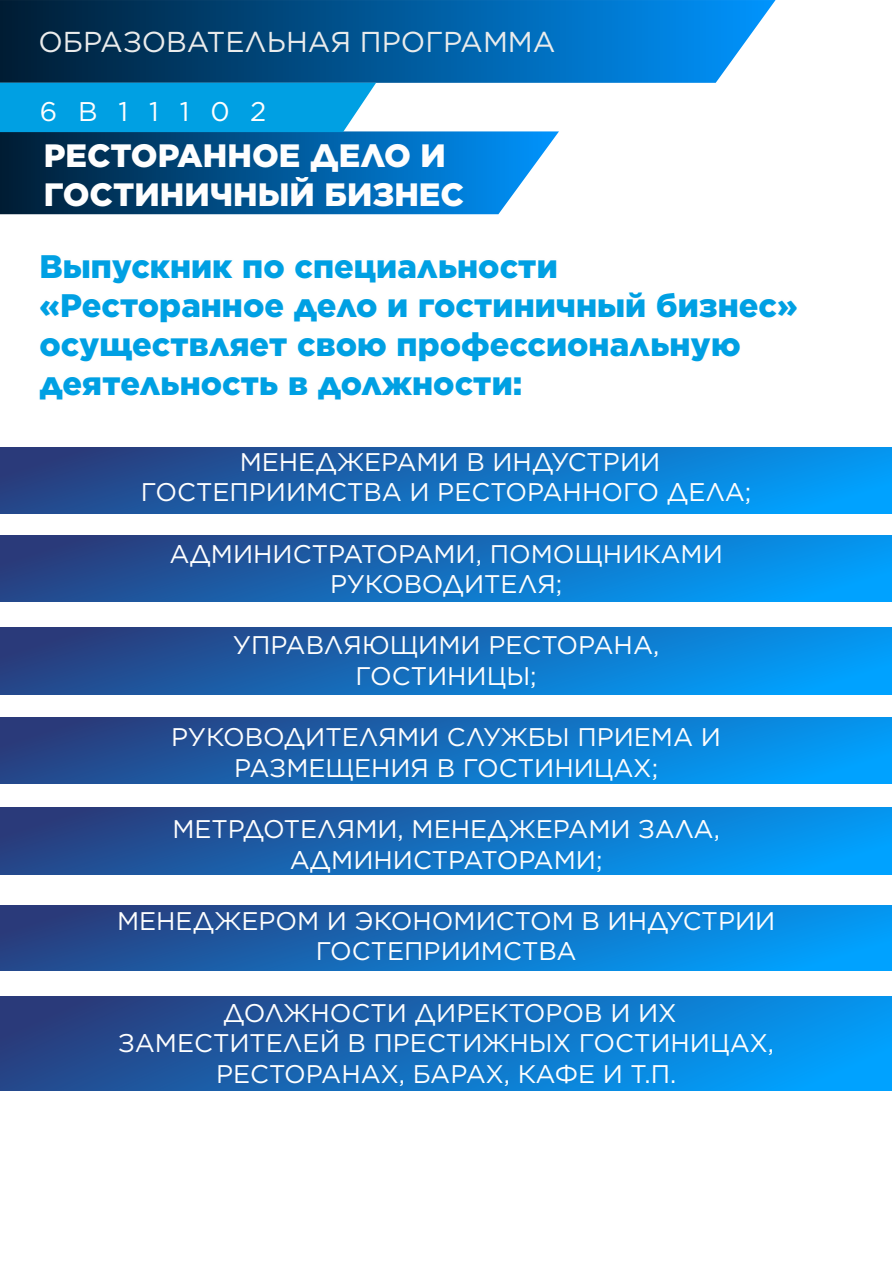
<style>
.page{position:relative;width:893px;height:1263px;background:#fff}
.page>*{position:absolute;margin:0;border:0;box-sizing:border-box;transform-origin:0 0}
.t1{font:900 32.55px/39.2px "Gotham";color:#00a0e3}
.t2{font:900 32.25px/38.7px "Gotham";color:#fefefe}
.t3{font:28.8px "Gotham";color:#ebecec}
.t4{font:27px "Gotham";letter-spacing:.775em;color:#fefefe}
.t5{font:25.5px/30.6px "Gotham";color:#fefefe;text-align:center}
</style>
<div class="page">
<svg style="left:0;top:997px;width:892px;height:94px;background:#156dbc"></svg>
<svg style="left:0;top:447px;width:892px;height:67px;background:#146ebc"></svg>
<svg style="left:0;top:535px;width:892px;height:67px;background:#156dbc"></svg>
<svg style="left:0;top:628px;width:892px;height:66px;background:#156dbc"></svg>
<svg style="left:0;top:717px;width:892px;height:67px;background:#146ebc"></svg>
<svg style="left:0;top:807px;width:892px;height:67px;background:#156dbc"></svg>
<svg style="left:0;top:131px;width:559px;height:83px;background:#0e5e99"></svg>
<svg style="left:0;top:0;width:775px;height:83px;background:#0a5c98"></svg>
<div style="left:0;top:83px;width:376px;height:49px;background:#00a0e3"></div>
<svg style="left:0;top:905px;width:892px;height:65px;background:#156dbc"></svg>
<p class="t3" style="left:39px;top:29px;width:519px">ОБРАЗОВАТЕЛЬНАЯ ПРОГРАММА</p>
<p class="t4" style="left:40px;top:99px;width:228px">6В11102</p>
<p class="t2" style="left:44px;top:138px;width:422px">РЕСТОРАННОЕ ДЕЛО И<br>ГОСТИНИЧНЫЙ БИЗНЕС</p>
<p class="t1" style="left:39px;top:248px;width:760px">Выпускник по специальности «Ресторанное дело и гостиничный бизнес» осуществляет свою профессиональную деятельность в должности:</p>
<p class="t5" style="left:141px;top:448px;width:612px">МЕНЕДЖЕРАМИ В ИНДУСТРИИ<br>ГОСТЕПРИИМСТВА И РЕСТОРАННОГО ДЕЛА;</p>
<p class="t5" style="left:170px;top:540px;width:555px">АДМИНИСТРАТОРАМИ, ПОМОЩНИКАМИ<br>РУКОВОДИТЕЛЯ;</p>
<p class="t5" style="left:233px;top:631px;width:428px">УПРАВЛЯЮЩИМИ РЕСТОРАНА,<br>ГОСТИНИЦЫ;</p>
<p class="t5" style="left:171px;top:723px;width:551px">РУКОВОДИТЕЛЯМИ СЛУЖБЫ ПРИЕМА И<br>РАЗМЕЩЕНИЯ В ГОСТИНИЦАХ;</p>
<p class="t5" style="left:172px;top:815px;width:549px">МЕТРДОТЕЛЯМИ, МЕНЕДЖЕРАМИ ЗАЛА,<br>АДМИНИСТРАТОРАМИ;</p>
<p class="t5" style="left:117px;top:907px;width:660px">МЕНЕДЖЕРОМ И ЭКОНОМИСТОМ В ИНДУСТРИИ<br>ГОСТЕПРИИМСТВА</p>
<p class="t5" style="left:118px;top:999px;width:657px">ДОЛЖНОСТИ ДИРЕКТОРОВ И ИХ<br>ЗАМЕСТИТЕЛЕЙ В ПРЕСТИЖНЫХ ГОСТИНИЦАХ,<br>РЕСТОРАНАХ, БАРАХ, КАФЕ И Т.П.</p>
</div>
